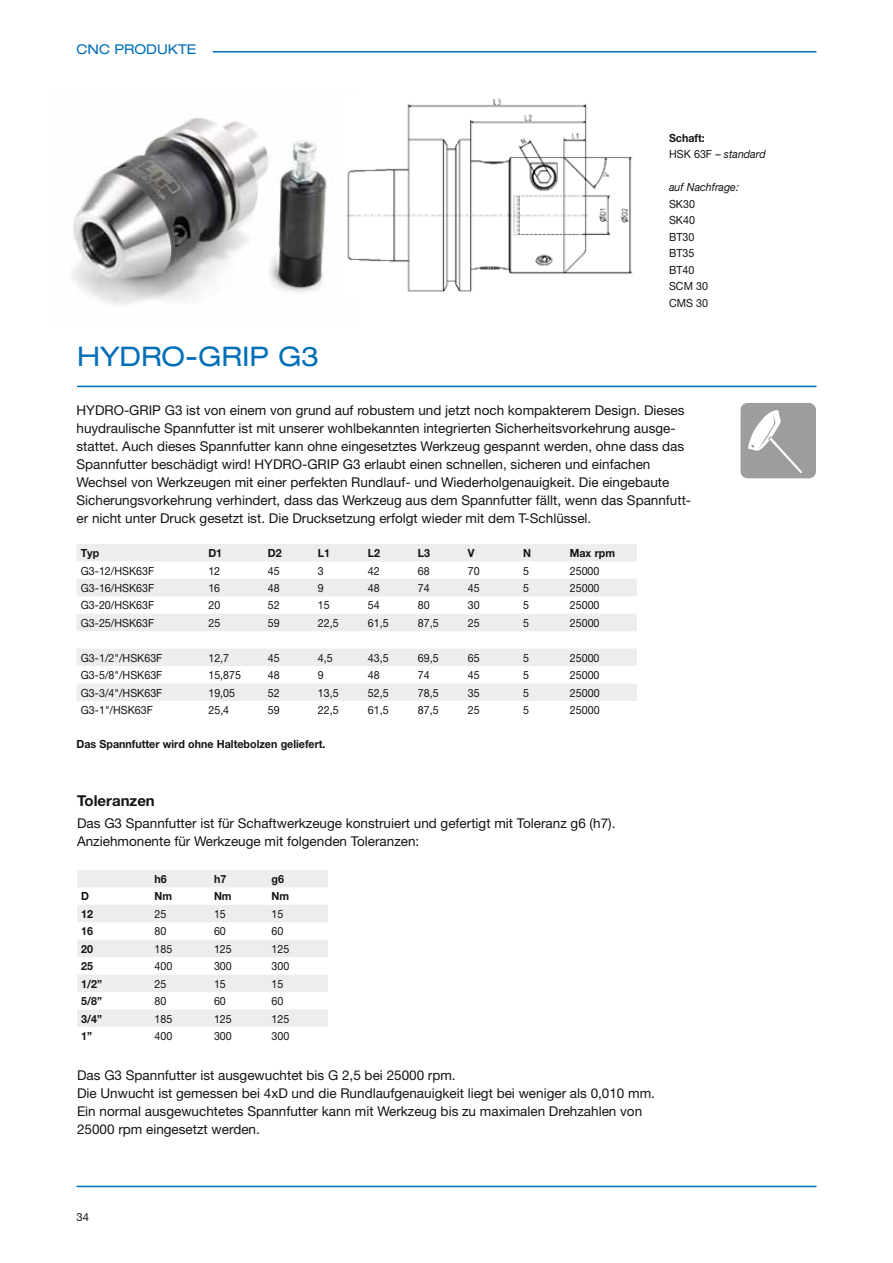
<style>
.page{position:relative;width:893px;height:1263px;background:#fff}
.page>*{position:absolute;margin:0;border:0;box-sizing:border-box;transform-origin:0 0}
.t1{font:expanded 27px "Helvetica Neue LT Std";color:#006fb8}
.t2{font:700 15px "Helvetica Neue";color:#161412}
.t3{font:13.5px/18px "Helvetica Neue";color:#161412}
.t4{font:expanded 13.5px "Helvetica Neue LT Std";color:#006fb8}
.t5{font:11.25px/16.5px "Helvetica Neue";color:#161412;scale:.95 1}
.t6{font:700 11.25px "Helvetica Neue";color:#161412;scale:.95 1}
.t7{font:italic 11.25px/16.5px "Helvetica Neue";color:#161412;scale:.95 1}
.t8{font:11.25px "Helvetica Neue";color:#161412}
.s1{font-weight:700;font-style:normal}
.s2{font-style:normal}
</style>
<div class="page">
<hr style="left:77px;top:1186px;width:739px;height:1px;background:#006fb8">
<hr style="left:77px;top:386px;width:739px;height:1px;background:#006fb8">
<div style="left:740px;top:403px;width:76px;height:75px;background:#9b9d9f;border-radius:7px"></div>
<svg style="left:748px;top:410px;width:54px;height:63px"></svg>
<hr style="left:213px;top:51px;width:603px;height:2px;background:#006fb8">
<img style="left:72px;top:118px;width:256px;height:187px">
<img style="left:346px;top:98px;width:287px;height:194px">
<svg style="left:77px;top:870px;width:251px;height:157px"></svg>
<svg style="left:77px;top:544px;width:560px;height:157px;fill:#eceded"></svg>
<p class="t4" style="left:77px;top:41px;width:120px">CNC PRODUKTE</p>
<p class="t7" style="left:669px;top:129px;width:103px"><span class="s1">Schaft:<br></span><span class="s2">HSK 63F –</span> standard</p>
<p class="t7" style="left:669px;top:179px;width:75px">auf Nachfrage:</p>
<p class="t5" style="left:669px;top:195px;width:43px">SK30<br>SK40<br>BT30<br>BT35<br>BT40<br>SCM 30<br>CMS 30</p>
<h1 class="t1" style="left:77px;top:340px;width:244px">HYDRO-GRIP G3</h1>
<p class="t3" style="left:77px;top:401px;width:616px">HYDRO-GRIP G3 ist von einem von grund auf robustem und jetzt noch kompakterem Design. Dieses huydraulische Spannfutter ist mit unserer wohlbekannten integrierten Sicherheitsvorkehrung ausge&shy;stattet. Auch dieses Spannfutter kann ohne eingesetztes Werkzeug gespannt werden, ohne dass das Spannfutter beschädigt wird! HYDRO-GRIP G3 erlaubt einen schnellen, sicheren und einfachen Wechsel von Werkzeugen mit einer perfekten Rundlauf- und Wiederholgenauigkeit. Die eingebaute Sicherungsvorkehrung verhindert, dass das Werkzeug aus dem Spannfutter fällt, wenn das Spannfutt&shy;er nicht unter Druck gesetzt ist. Die Drucksetzung erfolgt wieder mit dem T-Schlüssel.</p>
<p class="t6" style="left:81px;top:546px;width:21px">Typ</p>
<p class="t6" style="left:208px;top:546px;width:16px">D1</p>
<p class="t6" style="left:268px;top:546px;width:16px">D2</p>
<p class="t6" style="left:318px;top:546px;width:14px">L1</p>
<p class="t6" style="left:368px;top:546px;width:14px">L2</p>
<p class="t6" style="left:418px;top:546px;width:14px">L3</p>
<p class="t6" style="left:468px;top:546px;width:9px">V</p>
<p class="t6" style="left:523px;top:546px;width:10px">N</p>
<p class="t6" style="left:570px;top:546px;width:49px">Max rpm</p>
<p class="t5" style="left:81px;top:562px;width:79px">G3-12/HSK63F</p>
<p class="t5" style="left:208px;top:562px;width:14px">12</p>
<p class="t5" style="left:268px;top:562px;width:14px">45</p>
<p class="t5" style="left:318px;top:562px;width:8px">3</p>
<p class="t5" style="left:368px;top:562px;width:14px">42</p>
<p class="t5" style="left:418px;top:562px;width:14px">68</p>
<p class="t5" style="left:468px;top:562px;width:14px">70</p>
<p class="t5" style="left:523px;top:562px;width:8px">5</p>
<p class="t5" style="left:570px;top:562px;width:33px">25000</p>
<p class="t5" style="left:81px;top:580px;width:79px">G3-16/HSK63F</p>
<p class="t5" style="left:208px;top:580px;width:14px">16</p>
<p class="t5" style="left:268px;top:580px;width:14px">48</p>
<p class="t5" style="left:318px;top:580px;width:8px">9</p>
<p class="t5" style="left:368px;top:580px;width:14px">48</p>
<p class="t5" style="left:418px;top:580px;width:14px">74</p>
<p class="t5" style="left:468px;top:580px;width:14px">45</p>
<p class="t5" style="left:523px;top:580px;width:8px">5</p>
<p class="t5" style="left:570px;top:580px;width:33px">25000</p>
<p class="t5" style="left:81px;top:597px;width:79px">G3-20/HSK63F</p>
<p class="t5" style="left:208px;top:597px;width:14px">20</p>
<p class="t5" style="left:268px;top:597px;width:14px">52</p>
<p class="t5" style="left:318px;top:597px;width:14px">15</p>
<p class="t5" style="left:368px;top:597px;width:14px">54</p>
<p class="t5" style="left:418px;top:597px;width:14px">80</p>
<p class="t5" style="left:468px;top:597px;width:14px">30</p>
<p class="t5" style="left:523px;top:597px;width:8px">5</p>
<p class="t5" style="left:570px;top:597px;width:33px">25000</p>
<p class="t5" style="left:81px;top:614px;width:79px">G3-25/HSK63F</p>
<p class="t5" style="left:208px;top:614px;width:14px">25</p>
<p class="t5" style="left:268px;top:614px;width:14px">59</p>
<p class="t5" style="left:318px;top:614px;width:23px">22,5</p>
<p class="t5" style="left:368px;top:614px;width:23px">61,5</p>
<p class="t5" style="left:418px;top:614px;width:23px">87,5</p>
<p class="t5" style="left:468px;top:614px;width:14px">25</p>
<p class="t5" style="left:523px;top:614px;width:8px">5</p>
<p class="t5" style="left:570px;top:614px;width:33px">25000</p>
<p class="t5" style="left:81px;top:649px;width:87px">G3-1/2"/HSK63F</p>
<p class="t5" style="left:208px;top:649px;width:23px">12,7</p>
<p class="t5" style="left:268px;top:649px;width:14px">45</p>
<p class="t5" style="left:318px;top:649px;width:17px">4,5</p>
<p class="t5" style="left:368px;top:649px;width:23px">43,5</p>
<p class="t5" style="left:418px;top:649px;width:23px">69,5</p>
<p class="t5" style="left:468px;top:649px;width:14px">65</p>
<p class="t5" style="left:523px;top:649px;width:8px">5</p>
<p class="t5" style="left:570px;top:649px;width:33px">25000</p>
<p class="t5" style="left:81px;top:667px;width:87px">G3-5/8"/HSK63F</p>
<p class="t5" style="left:208px;top:667px;width:36px">15,875</p>
<p class="t5" style="left:268px;top:667px;width:14px">48</p>
<p class="t5" style="left:318px;top:667px;width:8px">9</p>
<p class="t5" style="left:368px;top:667px;width:14px">48</p>
<p class="t5" style="left:418px;top:667px;width:14px">74</p>
<p class="t5" style="left:468px;top:667px;width:14px">45</p>
<p class="t5" style="left:523px;top:667px;width:8px">5</p>
<p class="t5" style="left:570px;top:667px;width:33px">25000</p>
<p class="t5" style="left:81px;top:684px;width:87px">G3-3/4"/HSK63F</p>
<p class="t5" style="left:208px;top:684px;width:30px">19,05</p>
<p class="t5" style="left:268px;top:684px;width:14px">52</p>
<p class="t5" style="left:318px;top:684px;width:23px">13,5</p>
<p class="t5" style="left:368px;top:684px;width:23px">52,5</p>
<p class="t5" style="left:418px;top:684px;width:23px">78,5</p>
<p class="t5" style="left:468px;top:684px;width:14px">35</p>
<p class="t5" style="left:523px;top:684px;width:8px">5</p>
<p class="t5" style="left:570px;top:684px;width:33px">25000</p>
<p class="t5" style="left:81px;top:702px;width:77px">G3-1"/HSK63F</p>
<p class="t5" style="left:208px;top:702px;width:23px">25,4</p>
<p class="t5" style="left:268px;top:702px;width:14px">59</p>
<p class="t5" style="left:318px;top:702px;width:23px">22,5</p>
<p class="t5" style="left:368px;top:702px;width:23px">61,5</p>
<p class="t5" style="left:418px;top:702px;width:23px">87,5</p>
<p class="t5" style="left:468px;top:702px;width:14px">25</p>
<p class="t5" style="left:523px;top:702px;width:8px">5</p>
<p class="t5" style="left:570px;top:702px;width:33px">25000</p>
<p class="t6" style="left:77px;top:737px;width:264px">Das Spannfutter wird ohne Haltebolzen geliefert.</p>
<p class="t2" style="left:77px;top:791px;width:79px">Toleranzen</p>
<p class="t3" style="left:77px;top:814px;width:540px">Das G3 Spannfutter ist für Schaftwerkzeuge konstruiert und gefertigt mit Toleranz g6 (h7).<br>Anziehmonente für Werkzeuge mit folgenden Toleranzen:</p>
<p class="t6" style="left:154px;top:872px;width:14px">h6</p>
<p class="t6" style="left:214px;top:872px;width:14px">h7</p>
<p class="t6" style="left:272px;top:872px;width:15px">g6</p>
<p class="t6" style="left:81px;top:889px;width:10px">D</p>
<p class="t6" style="left:154px;top:889px;width:20px">Nm</p>
<p class="t6" style="left:214px;top:889px;width:20px">Nm</p>
<p class="t6" style="left:272px;top:889px;width:20px">Nm</p>
<p class="t6" style="left:81px;top:907px;width:14px">12</p>
<p class="t5" style="left:154px;top:905px;width:14px">25</p>
<p class="t5" style="left:214px;top:905px;width:14px">15</p>
<p class="t5" style="left:272px;top:905px;width:14px">15</p>
<p class="t6" style="left:81px;top:924px;width:14px">16</p>
<p class="t5" style="left:154px;top:923px;width:14px">80</p>
<p class="t5" style="left:214px;top:923px;width:14px">60</p>
<p class="t5" style="left:272px;top:923px;width:14px">60</p>
<p class="t6" style="left:81px;top:942px;width:14px">20</p>
<p class="t5" style="left:154px;top:940px;width:20px">185</p>
<p class="t5" style="left:214px;top:940px;width:20px">125</p>
<p class="t5" style="left:272px;top:940px;width:20px">125</p>
<p class="t6" style="left:81px;top:959px;width:14px">25</p>
<p class="t5" style="left:154px;top:958px;width:20px">400</p>
<p class="t5" style="left:214px;top:958px;width:20px">300</p>
<p class="t5" style="left:272px;top:958px;width:20px">300</p>
<p class="t6" style="left:81px;top:977px;width:23px">1/2”</p>
<p class="t5" style="left:154px;top:975px;width:14px">25</p>
<p class="t5" style="left:214px;top:975px;width:14px">15</p>
<p class="t5" style="left:272px;top:975px;width:14px">15</p>
<p class="t6" style="left:81px;top:994px;width:23px">5/8”</p>
<p class="t5" style="left:154px;top:993px;width:14px">80</p>
<p class="t5" style="left:214px;top:993px;width:14px">60</p>
<p class="t5" style="left:272px;top:993px;width:14px">60</p>
<p class="t6" style="left:81px;top:1011px;width:23px">3/4”</p>
<p class="t5" style="left:154px;top:1010px;width:20px">185</p>
<p class="t5" style="left:214px;top:1010px;width:20px">125</p>
<p class="t5" style="left:272px;top:1010px;width:20px">125</p>
<p class="t6" style="left:81px;top:1029px;width:13px">1”</p>
<p class="t5" style="left:154px;top:1028px;width:20px">400</p>
<p class="t5" style="left:214px;top:1028px;width:20px">300</p>
<p class="t5" style="left:272px;top:1028px;width:20px">300</p>
<p class="t3" style="left:77px;top:1066px;width:579px">Das G3 Spannfutter ist ausgewuchtet bis G 2,5 bei 25000 rpm.<br>Die Unwucht ist gemessen bei 4xD und die Rundlaufgenauigkeit liegt bei weniger als 0,010 mm.<br>Ein normal ausgewuchtetes Spannfutter kann mit Werkzeug bis zu maximalen Drehzahlen von 25000 rpm eingesetzt werden.</p>
<p class="t8" style="left:77px;top:1210px;width:14px">34</p>
</div>
